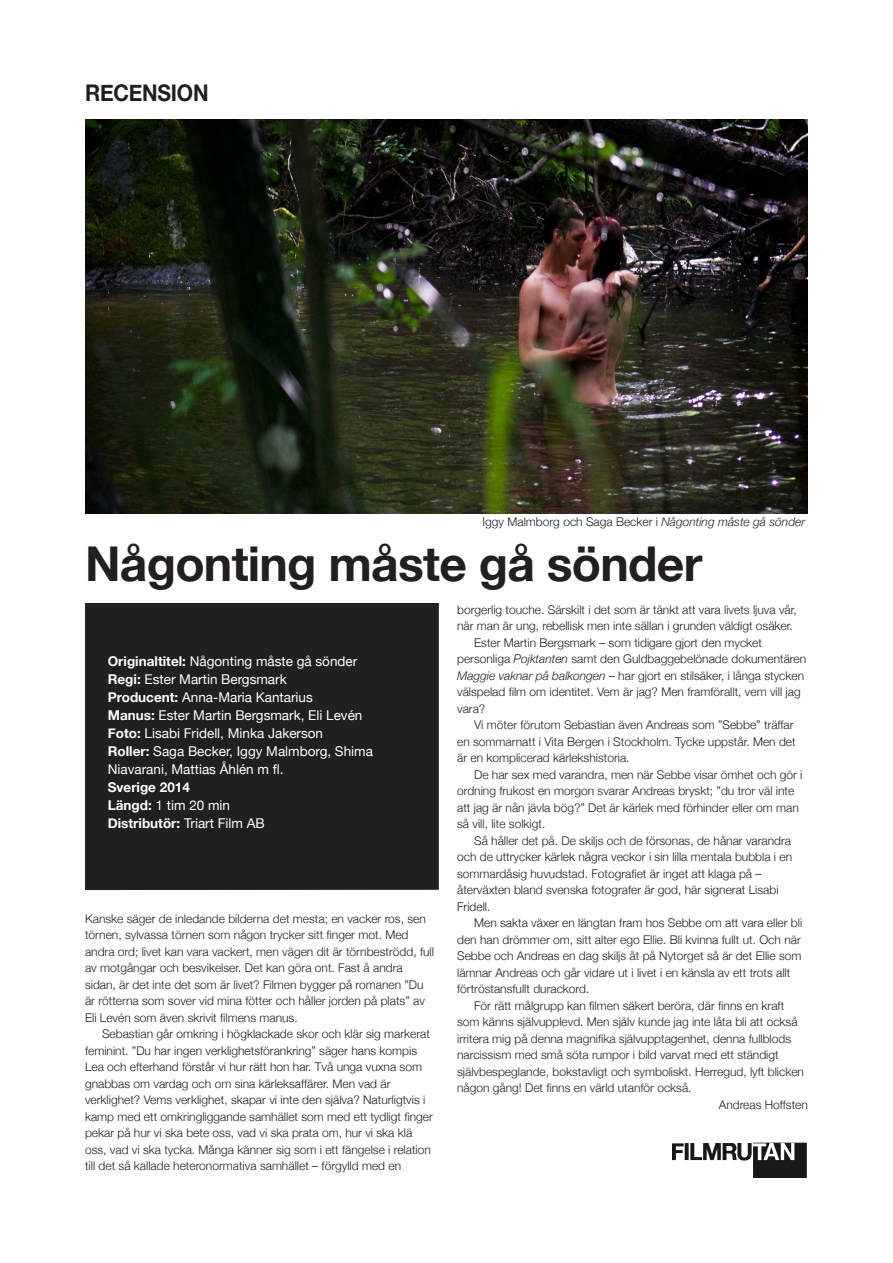
<style>
.page{position:relative;width:893px;height:1263px;background:#fff}
.page>*{position:absolute;margin:0;border:0;box-sizing:border-box;transform-origin:0 0}
.t1{font:700 48px "Helvetica Neue";letter-spacing:-.015em;color:#231f20}
.t2{font:700 22.95px "Helvetica Neue";letter-spacing:-.01em;color:#231f20;scale:.92 1}
.rec_notistext_light{font:13.5px/18px "Helvetica Neue";color:#fff}
.rec_notistext_light-2{font:700 13.5px "Helvetica Neue";color:#fff}
.t3{font:300 12px/16.5px "Helvetica Neue";color:#231f20}
.s1{font-style:italic}
.s2{font-weight:700}
.s3{font-weight:400}
</style>
<div class="page">
<img style="left:673px;top:1142px;width:134px;height:36px">
<div style="left:85px;top:603px;width:354px;height:287px;background:#231f20"></div>
<img style="left:85px;top:120px;width:723px;height:393px">
<p class="t2" style="left:85px;top:79px;width:136px">recension</p>
<p class="t3" style="left:483px;top:514px;width:324px">Iggy Malmborg och Saga Becker i <span class="s1">Någonting måste gå sönder</span></p>
<p class="t1" style="left:85px;top:534px;width:619px">Någonting måste gå sönder</p>
<p class="rec_notistext_light" style="left:108px;top:652px;width:251px"><span class="s2">Originaltitel:</span> Någonting måste gå sönder</p>
<p class="rec_notistext_light" style="left:108px;top:670px;width:180px"><span class="s2">Regi:</span> Ester Martin Bergsmark</p>
<p class="rec_notistext_light" style="left:108px;top:688px;width:207px"><span class="s2">Producent:</span> Anna-Maria Kantarius</p>
<p class="rec_notistext_light" style="left:108px;top:706px;width:256px"><span class="s2">Manus:</span> Ester Martin Bergsmark, Eli Levén</p>
<p class="rec_notistext_light" style="left:108px;top:724px;width:217px"><span class="s2">Foto:</span> Lisabi Fridell, Minka Jakerson</p>
<p class="rec_notistext_light" style="left:108px;top:742px;width:267px"><span class="s2">Roller:</span> Saga Becker, Iggy Malmborg, Shima<br>Niavarani, Mattias Åhlén m fl.</p>
<p class="rec_notistext_light-2" style="left:108px;top:779px;width:84px">Sverige 2014</p>
<p class="rec_notistext_light" style="left:108px;top:796px;width:124px"><span class="s2">Längd:</span> 1 tim 20 min</p>
<p class="rec_notistext_light-2" style="left:108px;top:815px;width:158px">Distributör: <span class="s3">Triart Film AB</span></p>
<p class="t3" style="left:85px;top:910px;width:350px">Kanske säger de inledande bilderna det mesta; en vacker ros, sen törnen, sylvassa törnen som någon trycker sitt finger mot. Med andra ord; livet kan vara vackert, men vägen dit är törnbeströdd, full av motgångar och besvikelser. Det kan göra ont. Fast å andra sidan, är det inte det som är livet? Filmen bygger på romanen ”Du är rötterna som sover vid mina fötter och håller jorden på plats” av Eli Levén som även skrivit filmens manus.</p>
<p class="t3" style="left:85px;top:1026px;width:349px;text-indent:17px">Sebastian går omkring i högklackade skor och klär sig markerat feminint. ”Du har ingen verklighetsförankring” säger hans kompis Lea och efterhand förstår vi hur rätt hon har. Två unga vuxna som gnabbas om vardag och om sina kärleksaffärer. Men vad är verklighet? Vems verklighet, skapar vi inte den själva? Naturligtvis i kamp med ett omkringliggande samhället som med ett tydligt finger pekar på hur vi ska bete oss, vad vi ska prata om, hur vi ska klä oss, vad vi ska tycka. Många känner sig som i ett fängelse i relation till det så kallade heteronormativa samhället – förgylld med en</p>
<p class="t3" style="left:457px;top:601px;width:341px">borgerlig touche. Särskilt i det som är tänkt att vara livets ljuva vår, när man är ung, rebellisk men inte sällan i grunden väldigt osäker.</p>
<p class="t3" style="left:457px;top:634px;width:350px;text-indent:17px">Ester Martin Bergsmark – som tidigare gjort den mycket personliga <span class="s1">Pojktanten</span> samt den Guldbaggebelönade dokumentären <span class="s1">Maggie vaknar på balkongen</span> – har gjort en stilsäker, i långa stycken välspelad film om identitet. Vem är jag? Men framförallt, vem vill jag vara?</p>
<p class="t3" style="left:457px;top:716px;width:340px;text-indent:17px">Vi möter förutom Sebastian även Andreas som ”Sebbe” träffar en sommarnatt i Vita Bergen i Stockholm. Tycke uppstår. Men det är en komplicerad kärlekshistoria.</p>
<p class="t3" style="left:457px;top:766px;width:347px;text-indent:17px">De har sex med varandra, men när Sebbe visar ömhet och gör i ordning frukost en morgon svarar Andreas bryskt; ”du tror väl inte att jag är nån jävla bög?” Det är kärlek med förhinder eller om man så vill, lite solkigt.</p>
<p class="t3" style="left:457px;top:832px;width:336px;text-indent:17px">Så håller det på. De skiljs och de försonas, de hånar varandra och de uttrycker kärlek några veckor i sin lilla mentala bubbla i en sommardåsig huvudstad. Fotografiet är inget att klaga på – återväxten bland svenska fotografer är god, här signerat Lisabi Fridell.</p>
<p class="t3" style="left:457px;top:914px;width:347px;text-indent:17px">Men sakta växer en längtan fram hos Sebbe om att vara eller bli den han drömmer om, sitt alter ego Ellie. Bli kvinna fullt ut. Och när Sebbe och Andreas en dag skiljs åt på Nytorget så är det Ellie som lämnar Andreas och går vidare ut i livet i en känsla av ett trots allt förtröstansfullt durackord.</p>
<p class="t3" style="left:457px;top:997px;width:348px;text-indent:17px">För rätt målgrupp kan filmen säkert beröra, där finns en kraft som känns självupplevd. Men själv kunde jag inte låta bli att också irritera mig på denna magnifika självupptagenhet, denna fullblods narcissism med små söta rumpor i bild varvat med ett ständigt självbespeglande, bokstavligt och symboliskt. Herregud, lyft blicken någon gång! Det finns en värld utanför också.</p>
<p class="t3" style="left:719px;top:1096px;width:91px">Andreas Hoffsten</p>
</div>
